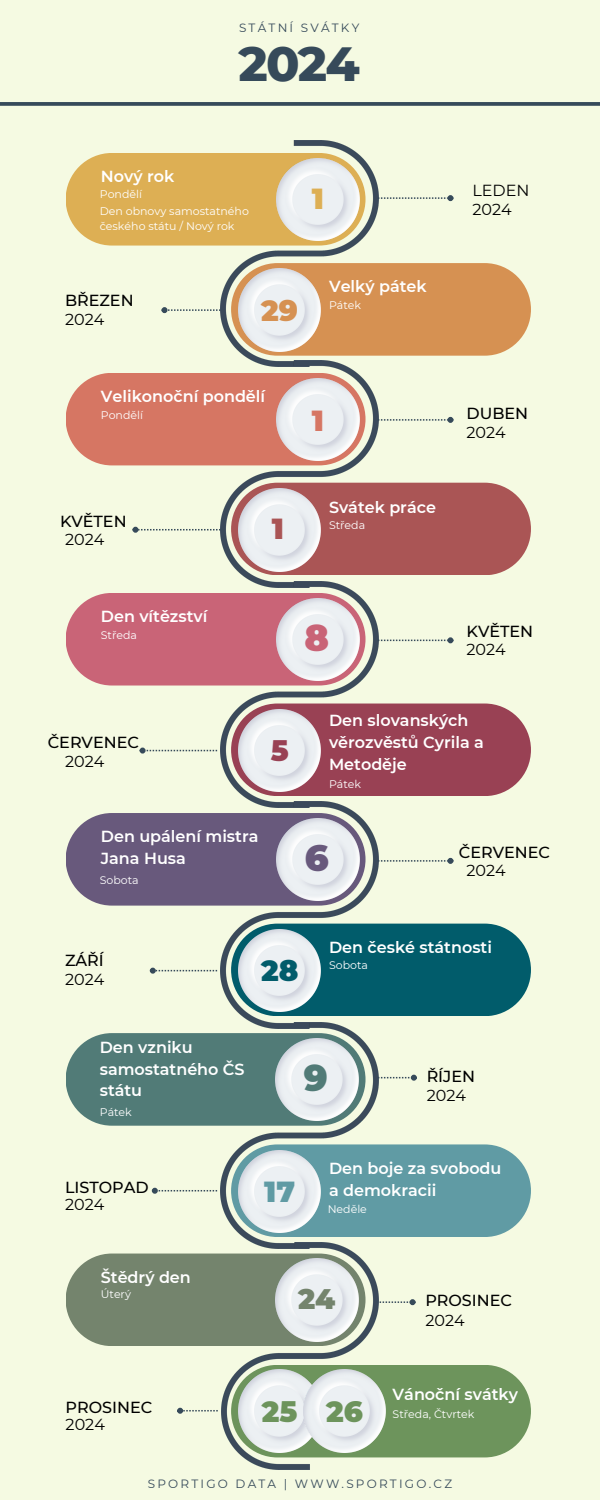
<style>
.page{position:relative;width:600px;height:1500px;background:#f5fae2}
.page>*{position:absolute;margin:0;border:0;box-sizing:border-box;transform-origin:0 0}
.t1{font:800 49px "Montserrat";color:#364a5a}
.t2{font:900 36.3px "Montserrat";color:#c96477}
.t3{font:900 36.3px "Montserrat";color:#68597c}
.t4{font:900 36.3px "Montserrat";color:#517b77}
.t5{font:900 29px "Montserrat";color:#6d945c}
.t6{font:900 29px "Montserrat";color:#d69152}
.t7{font:900 29px "Montserrat";color:#015c6b}
.t8{font:900 29px "Montserrat";color:#609ba4}
.t9{font:900 29px "Montserrat";color:#ddaf54}
.t10{font:900 29px "Montserrat";color:#d67663}
.t11{font:900 29px "Montserrat";color:#a55}
.t12{font:900 29px "Montserrat";color:#994154}
.t13{font:900 28.3px "Montserrat";color:#74846d}
.t14{font:600 16px/21.8px "Montserrat";color:#fff}
.t15{font:500 16px "Montserrat";color:#000}
.t16{font:16px "Montserrat";color:#000}
.t17{font:12px "Montserrat";letter-spacing:.185em;color:#364a5a}
.t18{font:11px/15px "Montserrat";color:#fff}
</style>
<div class="page">
<img style="left:221px;top:1028px;width:157px;height:215px">
<img style="left:221px;top:140px;width:157px;height:221px">
<img style="left:221px;top:361px;width:157px;height:220px">
<img style="left:221px;top:581px;width:157px;height:221px">
<img style="left:221px;top:802px;width:157px;height:226px">
<img style="left:221px;top:1243px;width:158px;height:226px">
<div style="left:66px;top:153px;width:300px;height:93px;background:#ddaf54;border-radius:46px"></div>
<img style="left:277px;top:158px;width:82px;height:83px">
<div style="left:66px;top:373px;width:300px;height:92px;background:#d67663;border-radius:46px"></div>
<div style="left:66px;top:593px;width:300px;height:93px;background:#c96477;border-radius:46px"></div>
<div style="left:66px;top:813px;width:300px;height:93px;background:#68597c;border-radius:46px"></div>
<div style="left:66px;top:1033px;width:300px;height:93px;background:#517b77;border-radius:46px"></div>
<div style="left:231px;top:263px;width:300px;height:93px;background:#d69152;border-radius:46px"></div>
<svg style="left:162px;top:307px;width:59px;height:6px"></svg>
<img style="left:238px;top:269px;width:83px;height:82px">
<img style="left:277px;top:378px;width:82px;height:83px">
<img style="left:277px;top:598px;width:82px;height:83px">
<img style="left:277px;top:818px;width:82px;height:83px">
<img style="left:276px;top:1038px;width:82px;height:83px">
<div style="left:231px;top:483px;width:300px;height:92px;background:#a55;border-radius:46px"></div>
<svg style="left:133px;top:527px;width:88px;height:6px"></svg>
<img style="left:238px;top:489px;width:83px;height:82px">
<div style="left:231px;top:704px;width:300px;height:92px;background:#994154;border-radius:46px"></div>
<svg style="left:140px;top:748px;width:77px;height:6px"></svg>
<img style="left:238px;top:709px;width:83px;height:83px">
<div style="left:231px;top:924px;width:300px;height:92px;background:#015c6b;border-radius:46px"></div>
<svg style="left:150px;top:968px;width:67px;height:6px"></svg>
<img style="left:238px;top:929px;width:83px;height:83px">
<div style="left:231px;top:1144px;width:300px;height:93px;background:#609ba4;border-radius:46px"></div>
<svg style="left:152px;top:1188px;width:65px;height:6px"></svg>
<img style="left:238px;top:1150px;width:83px;height:83px">
<svg style="left:378px;top:417px;width:75px;height:6px"></svg>
<svg style="left:378px;top:637px;width:75px;height:6px"></svg>
<svg style="left:378px;top:858px;width:75px;height:6px"></svg>
<svg style="left:378px;top:1075px;width:39px;height:6px"></svg>
<svg style="left:378px;top:195px;width:75px;height:6px"></svg>
<div style="left:66px;top:1254px;width:300px;height:92px;background:#74846d;border-radius:46px"></div>
<img style="left:276px;top:1259px;width:82px;height:82px">
<svg style="left:377px;top:1299px;width:39px;height:6px"></svg>
<div style="left:231px;top:1365px;width:300px;height:92px;background:#6d945c;border-radius:46px"></div>
<img style="left:238px;top:1370px;width:65px;height:82px">
<svg style="left:177px;top:1408px;width:41px;height:6px"></svg>
<svg style="left:0;top:102px;width:600px;height:4px;fill:#3a4e5d"></svg>
<img style="left:303px;top:1370px;width:83px;height:82px">
<p class="t17" style="left:239px;top:20px;width:122px">STÁTNÍ SVÁTKY</p>
<p class="t1" style="left:239px;top:34px;width:123px">2024</p>
<p class="t14" style="left:101px;top:166px;width:75px">Nový rok</p>
<p class="t18" style="left:100px;top:204px;width:151px">Den obnovy samostatného českého státu / Nový rok</p>
<p class="t18" style="left:100px;top:187px;width:44px">Pondělí</p>
<p class="t9" style="left:312px;top:181px;width:14px">1</p>
<p class="t15" style="left:65px;top:291px;width:70px">BŘEZEN</p>
<p class="t16" style="left:65px;top:310px;width:41px">2024</p>
<p class="t6" style="left:261px;top:293px;width:38px">29</p>
<p class="t14" style="left:329px;top:276px;width:99px">Velký pátek</p>
<p class="t18" style="left:329px;top:298px;width:34px">Pátek</p>
<p class="t14" style="left:101px;top:386px;width:166px">Velikonoční pondělí</p>
<p class="t18" style="left:101px;top:408px;width:44px">Pondělí</p>
<p class="t10" style="left:312px;top:403px;width:14px">1</p>
<p class="t15" style="left:60px;top:511px;width:68px">KVĚTEN</p>
<p class="t16" style="left:65px;top:530px;width:41px">2024</p>
<p class="t14" style="left:101px;top:606px;width:108px">Den vítězství</p>
<p class="t18" style="left:101px;top:628px;width:38px">Středa</p>
<p class="t11" style="left:272px;top:511px;width:14px">1</p>
<p class="t14" style="left:329px;top:496px;width:108px">Svátek práce</p>
<p class="t18" style="left:329px;top:517px;width:38px">Středa</p>
<p class="t2" style="left:304px;top:616px;width:26px">8</p>
<p class="t16" style="left:473px;top:180px;width:59px">LEDEN</p>
<p class="t16" style="left:473px;top:199px;width:41px">2024</p>
<p class="t15" style="left:467px;top:403px;width:63px">DUBEN</p>
<p class="t16" style="left:467px;top:422px;width:41px">2024</p>
<p class="t15" style="left:467px;top:622px;width:68px">KVĚTEN</p>
<p class="t16" style="left:467px;top:639px;width:41px">2024</p>
<p class="t15" style="left:48px;top:733px;width:93px">ČERVENEC</p>
<p class="t16" style="left:65px;top:751px;width:41px">2024</p>
<p class="t12" style="left:271px;top:733px;width:19px">5</p>
<p class="t14" style="left:101px;top:826px;width:159px">Den upálení mistra<br>Jana Husa</p>
<p class="t18" style="left:100px;top:872px;width:40px">Sobota</p>
<p class="t14" style="left:329px;top:710px;width:156px">Den slovanských věrozvěstů Cyrila a<br>Metoděje</p>
<p class="t18" style="left:329px;top:776px;width:34px">Pátek</p>
<p class="t3" style="left:305px;top:836px;width:25px">6</p>
<p class="t15" style="left:459px;top:842px;width:93px">ČERVENEC</p>
<p class="t16" style="left:467px;top:861px;width:41px">2024</p>
<p class="t15" style="left:65px;top:951px;width:40px">ZÁŘÍ</p>
<p class="t16" style="left:65px;top:969px;width:41px">2024</p>
<p class="t7" style="left:261px;top:953px;width:39px">28</p>
<p class="t14" style="left:329px;top:936px;width:164px">Den české státnosti</p>
<p class="t18" style="left:329px;top:957px;width:40px">Sobota</p>
<p class="t14" style="left:100px;top:1036px;width:146px">Den vzniku samostatného ČS státu</p>
<p class="t18" style="left:100px;top:1104px;width:34px">Pátek</p>
<p class="t15" style="left:65px;top:1178px;width:85px">LISTOPAD</p>
<p class="t16" style="left:65px;top:1195px;width:41px">2024</p>
<p class="t4" style="left:304px;top:1056px;width:25px">9</p>
<p class="t15" style="left:427px;top:1066px;width:50px">ŘÍJEN</p>
<p class="t16" style="left:427px;top:1086px;width:41px">2024</p>
<p class="t8" style="left:264px;top:1174px;width:32px">17</p>
<p class="t14" style="left:329px;top:1157px;width:174px">Den boje za svobodu a demokracii</p>
<p class="t18" style="left:328px;top:1202px;width:41px">Neděle</p>
<p class="t14" style="left:101px;top:1266px;width:92px">Štědrý den</p>
<p class="t18" style="left:101px;top:1287px;width:32px">Úterý</p>
<p class="t13" style="left:298px;top:1282px;width:39px">24</p>
<p class="t15" style="left:425px;top:1291px;width:88px">PROSINEC</p>
<p class="t16" style="left:425px;top:1310px;width:41px">2024</p>
<p class="t14" style="left:393px;top:1383px;width:127px">Vánoční svátky</p>
<p class="t15" style="left:66px;top:1398px;width:88px">PROSINEC</p>
<p class="t5" style="left:262px;top:1394px;width:37px">25</p>
<p class="t18" style="left:393px;top:1407px;width:83px">Středa, Čtvrtek</p>
<p class="t16" style="left:66px;top:1415px;width:41px">2024</p>
<p class="t5" style="left:326px;top:1394px;width:38px">26</p>
<p class="t17" style="left:148px;top:1476px;width:306px">SPORTIGO DATA | WWW.SPORTIGO.CZ</p>
</div>
